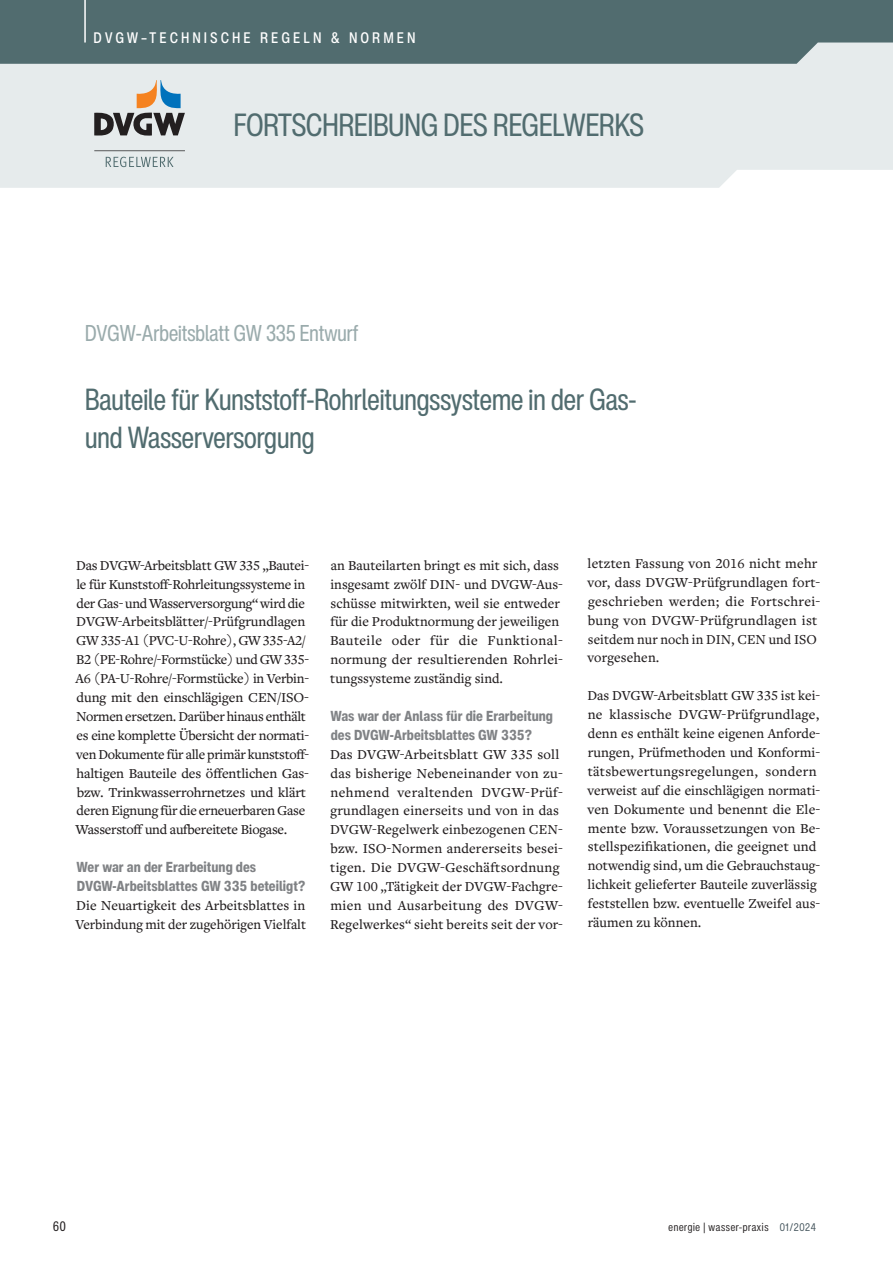
<style>
.page{position:relative;width:893px;height:1263px;background:#fff}
.page>*{position:absolute;margin:0;border:0;box-sizing:border-box;transform-origin:0 0}
.t1{font:condensed 31.5px "Helvetica Now Display";letter-spacing:.005em;color:#516c6f}
._2_Headline_Regelwerk{font:condensed 30px/37.8px "Helvetica Now Display";color:#516c6f}
._1_Dachzeile_Regelwerk{font:condensed 22.5px "Helvetica Now Display";color:#9aabac}
.t2{font:500 condensed 15px "Helvetica Now Text";letter-spacing:.2em;color:#fff}
._4_Fließtext{font:500 14.25px/18.9px "Freight Text Pro";color:#231f20}
._4_Fließtext-2{font:500 14.25px/18.9px "Freight Text Pro";letter-spacing:-.02em;color:#231f20}
._5_Zwischenheadline_2__Ordnung{font:800 condensed 14.25px/18.9px "Helvetica Now Text";color:#808285}
.t3{font:condensed 13.5px "Helvetica Now Text";color:#231f20}
.t4{font:condensed 10.5px "Helvetica Now Micro";color:#231f20}
.s1{color:#45555d}
</style>
<div class="page">
<div style="left:0;top:64px;width:893px;height:124px;background:#e6ebec"></div>
<svg style="left:94px;top:80px;width:91px;height:56px;background:#a8aaa9"></svg>
<hr style="left:94px;top:150px;width:91px;height:1px;background:#57585a">
<svg style="left:106px;top:157px;width:68px;height:10px"></svg>
<div style="left:0;top:0;width:893px;height:64px;background:#516c6f"></div>
<hr style="left:84px;top:0;width:2px;height:43px;background:#fff">
<p class="t2" style="left:94px;top:27px;width:324px">DVGW–TECHNISCHE REGELN &amp; NORMEN</p>
<h1 class="t1" style="left:234px;top:104px;width:411px">FORTSCHREIBUNG DES REGELWERKS</h1>
<p class="_1_Dachzeile_Regelwerk" style="left:85px;top:318px;width:275px">DVGW-Arbeitsblatt GW 335 Entwurf</p>
<p class="_2_Headline_Regelwerk" style="left:85px;top:381px;width:553px">Bauteile für Kunststoff-Rohrleitungssysteme in der Gas&shy;und Wasserversorgung</p>
<p class="_4_Fließtext-2" style="left:76px;top:555px;width:235px">Das DVGW-Arbeitsblatt GW 335 „Bautei&shy;le für Kunststoff-Rohrleitungssysteme in der Gas- und Wasserversorgung“ wird die DVGW-Arbeitsblätter/-Prüfgrundlagen GW 335-A1 (PVC-U-Rohre), GW 335-A2/ B2 (PE-Rohre/-Formstücke) und GW 335- A6 (PA-U-Rohre/-Formstücke) in Verbin&shy;dung mit den einschlägigen CEN/ISO-Normen ersetzen. Darüber hinaus enthält es eine komplette Übersicht der normati&shy;ven Dokumente für alle primär kunststoff&shy;haltigen Bauteile des öffentlichen Gas&shy;bzw. Trinkwasserrohrnetzes und klärt deren Eignung für die erneuerbaren Gase Wasserstoff und aufbereitete Biogase.</p>
<p class="_5_Zwischenheadline_2__Ordnung" style="left:77px;top:858px;width:230px">Wer war an der Erarbeitung des<br>DVGW-Arbeitsblattes GW 335 beteiligt?</p>
<p class="_4_Fließtext" style="left:76px;top:895px;width:232px">Die Neuartigkeit des Arbeitsblattes in<br>Verbindung mit der zugehörigen Vielfalt</p>
<p class="_4_Fließtext" style="left:330px;top:555px;width:234px">an Bauteilarten bringt es mit sich, dass insgesamt zwölf DIN- und DVGW-Aus&shy;schüsse mitwirkten, weil sie entweder für die Produktnormung der jeweiligen Bauteile oder für die Funktional&shy;normung der resultierenden Rohrlei&shy;tungssysteme zuständig sind.</p>
<p class="_5_Zwischenheadline_2__Ordnung" style="left:330px;top:706px;width:224px">Was war der Anlass für die Erarbeitung des DVGW-Arbeitsblattes GW 335?</p>
<p class="_4_Fließtext" style="left:330px;top:744px;width:234px">Das DVGW-Arbeitsblatt GW 335 soll das bisherige Nebeneinander von zu&shy;nehmend veraltenden DVGW-Prüf&shy;grundlagen einerseits und von in das DVGW-Regelwerk einbezogenen CEN&shy;bzw. ISO-Normen andererseits besei&shy;tigen. Die DVGW-Geschäftsordnung GW 100 „Tätigkeit der DVGW-Fachgre&shy;mien und Ausarbeitung des DVGW-Regelwerkes“ sieht bereits seit der vor-</p>
<p class="_4_Fließtext" style="left:587px;top:553px;width:234px">letzten Fassung von 2016 nicht mehr vor, dass DVGW-Prüfgrundlagen fort&shy;geschrieben werden; die Fortschrei&shy;bung von DVGW-Prüfgrundlagen ist seitdem nur noch in DIN, CEN und ISO vorgesehen.</p>
<p class="_4_Fließtext" style="left:587px;top:686px;width:234px">Das DVGW-Arbeitsblatt GW 335 ist kei&shy;ne klassische DVGW-Prüfgrundlage, denn es enthält keine eigenen Anforde&shy;rungen, Prüfmethoden und Konformi&shy;tätsbewertungsregelungen, sondern verweist auf die einschlägigen normati&shy;ven Dokumente und benennt die Ele&shy;mente bzw. Voraussetzungen von Be&shy;stellspezifikationen, die geeignet und notwendig sind, um die Gebrauchstaug&shy;lichkeit gelieferter Bauteile zuverlässig feststellen bzw. eventuelle Zweifel aus&shy;räumen zu können.</p>
<p class="t3" style="left:53px;top:1217px;width:15px">60</p>
<p class="t4" style="left:668px;top:1220px;width:150px">energie | wasser-praxis <span class="s1">01/2024</span></p>
</div>
